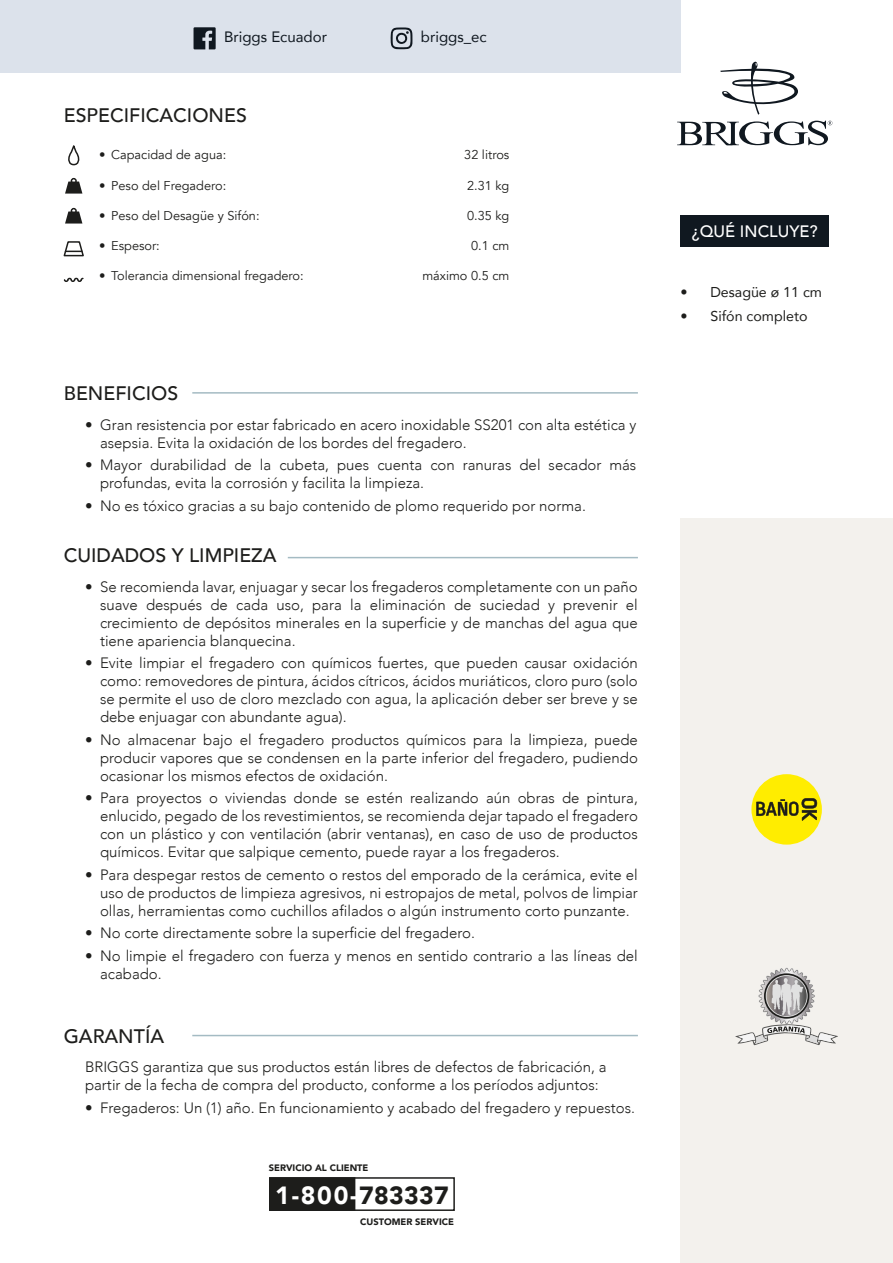
<style>
.page{position:relative;width:893px;height:1263px;background:#fff}
.page>*{position:absolute;margin:0;border:0;box-sizing:border-box;transform-origin:0 0}
.t1{font:900 24.9px "Avenir";letter-spacing:.01em;color:#fff}
.t2{font:500 19.5px "Avenir";color:#1d1d1b}
.t3{font:500 16.5px "Avenir";color:#fff}
.t4{font:300 15px/18px "Avenir";color:#1d1d1b;text-align:justify}
.t5{font:15px "Avenir";color:#101820}
.t6{font:14.25px "Avenir";color:#1d1d1b}
.t7{font:12.75px "Avenir";color:#1d1d1b}
.t8{font:900 9.3px "Avenir";color:#1d1d1b}
.s1{color:#1d1d1b}
</style>
<div class="page">
<div style="left:680px;top:519px;width:213px;height:744px;background:#f3f1ed"></div>
<div style="left:269px;top:1177px;width:186px;height:34px;border:2px solid #1d1d1b"></div>
<div style="left:269px;top:1177px;width:86px;height:34px;background:#1d1d1b"></div>
<hr style="left:192px;top:392px;width:446px;height:2px;background:#a4bbc3">
<hr style="left:288px;top:557px;width:350px;height:1px;background:#a4bbc3">
<hr style="left:192px;top:1035px;width:446px;height:1px;background:#a4bbc3">
<div style="left:751px;top:774px;width:71px;height:71px;background:#ffed00;border-radius:50%"></div>
<svg style="left:756px;top:798px;width:61px;height:23px"></svg>
<svg style="left:735px;top:967px;width:103px;height:78px"></svg>
<div style="left:0;top:0;width:680px;height:72px;background:#dce2eb"></div>
<svg style="left:677px;top:121px;width:155px;height:24px"></svg>
<svg style="left:720px;top:61px;width:78px;height:54px"></svg>
<svg style="left:194px;top:27px;width:22px;height:22px"></svg>
<svg style="left:390px;top:27px;width:23px;height:22px"></svg>
<div style="left:680px;top:215px;width:149px;height:32px;background:#101820"></div>
<svg style="left:68px;top:146px;width:12px;height:20px"></svg>
<svg style="left:65px;top:178px;width:17px;height:16px"></svg>
<svg style="left:65px;top:208px;width:17px;height:16px"></svg>
<svg style="left:63px;top:277px;width:21px;height:5px"></svg>
<svg style="left:63px;top:241px;width:21px;height:16px"></svg>
<p class="t5" style="left:224px;top:25px;width:104px">Briggs Ecuador</p>
<p class="t5" style="left:421px;top:25px;width:67px">briggs_ec</p>
<h2 class="t2" style="left:64px;top:98px;width:185px">ESPECIFICACIONES</h2>
<p class="t7" style="left:99px;top:147px;width:129px">• Capacidad de agua:</p>
<p class="t7" style="left:464px;top:147px;width:47px">32 litros</p>
<p class="t7" style="left:99px;top:178px;width:129px">• Peso del Fregadero:</p>
<p class="t7" style="left:467px;top:178px;width:44px">2.31 kg</p>
<p class="t7" style="left:99px;top:208px;width:162px">• Peso del Desagüe y Sifón:</p>
<p class="t7" style="left:467px;top:208px;width:44px">0.35 kg</p>
<p class="t7" style="left:99px;top:238px;width:62px">• Espesor:</p>
<p class="t7" style="left:471px;top:238px;width:40px">0.1 cm</p>
<p class="t7" style="left:99px;top:268px;width:206px">• Tolerancia dimensional fregadero:</p>
<p class="t7" style="left:422px;top:268px;width:88px">máximo 0.5 cm</p>
<h2 class="t2" style="left:64px;top:376px;width:116px">BENEFICIOS</h2>
<p class="t4" style="left:100px;top:416px;width:538px;text-indent:-15px">• Gran resistencia por estar fabricado en acero inoxidable SS201 con alta estética y asepsia. Evita la oxidación de los bordes del fregadero.</p>
<p class="t4" style="left:100px;top:456px;width:538px;text-indent:-15px">• Mayor durabilidad de la cubeta, pues cuenta con ranuras del secador más profundas, evita la corrosión y facilita la limpieza.</p>
<p class="t4" style="left:85px;top:497px;width:502px">• No es tóxico gracias a su bajo contenido de plomo requerido por norma.</p>
<h2 class="t2" style="left:64px;top:539px;width:214px">CUIDADOS Y LIMPIEZA</h2>
<p class="t4" style="left:100px;top:578px;width:539px;text-indent:-15px">• Se recomienda lavar, enjuagar y secar los fregaderos completamente con un paño suave después de cada uso, para la eliminación de suciedad y prevenir el crecimiento de depósitos minerales en la superficie y de manchas del agua que tiene apariencia blanquecina.</p>
<p class="t4" style="left:100px;top:654px;width:539px;text-indent:-15px">• Evite limpiar el fregadero con químicos fuertes, que pueden causar oxidación como: removedores de pintura, ácidos cítricos, ácidos muriáticos, cloro puro (solo se permite el uso de cloro mezclado con agua, la aplicación deber ser breve y se debe enjuagar con abundante agua).</p>
<p class="t4" style="left:100px;top:731px;width:539px;text-indent:-15px">• No almacenar bajo el fregadero productos químicos para la limpieza, puede producir vapores que se condensen en la parte inferior del fregadero, pudiendo ocasionar los mismos efectos de oxidación.</p>
<p class="t4" style="left:100px;top:789px;width:539px;text-indent:-15px">• Para proyectos o viviendas donde se estén realizando aún obras de pintura, enlucido, pegado de los revestimientos, se recomienda dejar tapado el fregadero con un plástico y con ventilación (abrir ventanas), en caso de uso de productos químicos. Evitar que salpique cemento, puede rayar a los fregaderos.</p>
<p class="t4" style="left:100px;top:866px;width:539px;text-indent:-15px">• Para despegar restos de cemento o restos del emporado de la cerámica, evite el uso de productos de limpieza agresivos, ni estropajos de metal, polvos de limpiar ollas, herramientas como cuchillos afilados o algún instrumento corto punzante.</p>
<p class="t4" style="left:85px;top:924px;width:391px">• No corte directamente sobre la superficie del fregadero.</p>
<p class="t4" style="left:100px;top:947px;width:539px;text-indent:-15px">• No limpie el fregadero con fuerza y menos en sentido contrario a las líneas del acabado.</p>
<h2 class="t2" style="left:64px;top:1019px;width:102px">GARANTÍA</h2>
<p class="t4" style="left:85px;top:1058px;width:523px">BRIGGS garantiza que sus productos están libres de defectos de fabricación, a partir de la fecha de compra del producto, conforme a los períodos adjuntos:</p>
<p class="t4" style="left:85px;top:1099px;width:551px">• Fregaderos: Un (1) año. En funcionamiento y acabado del fregadero y repuestos.</p>
<p class="t8" style="left:269px;top:1159px;width:101px">SERVICIO AL CLIENTE</p>
<h1 class="t1" style="left:275px;top:1174px;width:175px">1-800-<span class="s1">783337</span></h1>
<p class="t8" style="left:360px;top:1213px;width:95px">CUSTOMER SERVICE</p>
<p class="t3" style="left:692px;top:217px;width:128px">¿QUÉ INCLUYE?</p>
<p class="t6" style="left:680px;top:280px;width:143px">• Desagüe ø 11 cm</p>
<p class="t6" style="left:680px;top:305px;width:129px">• Sifón completo</p>
</div>
